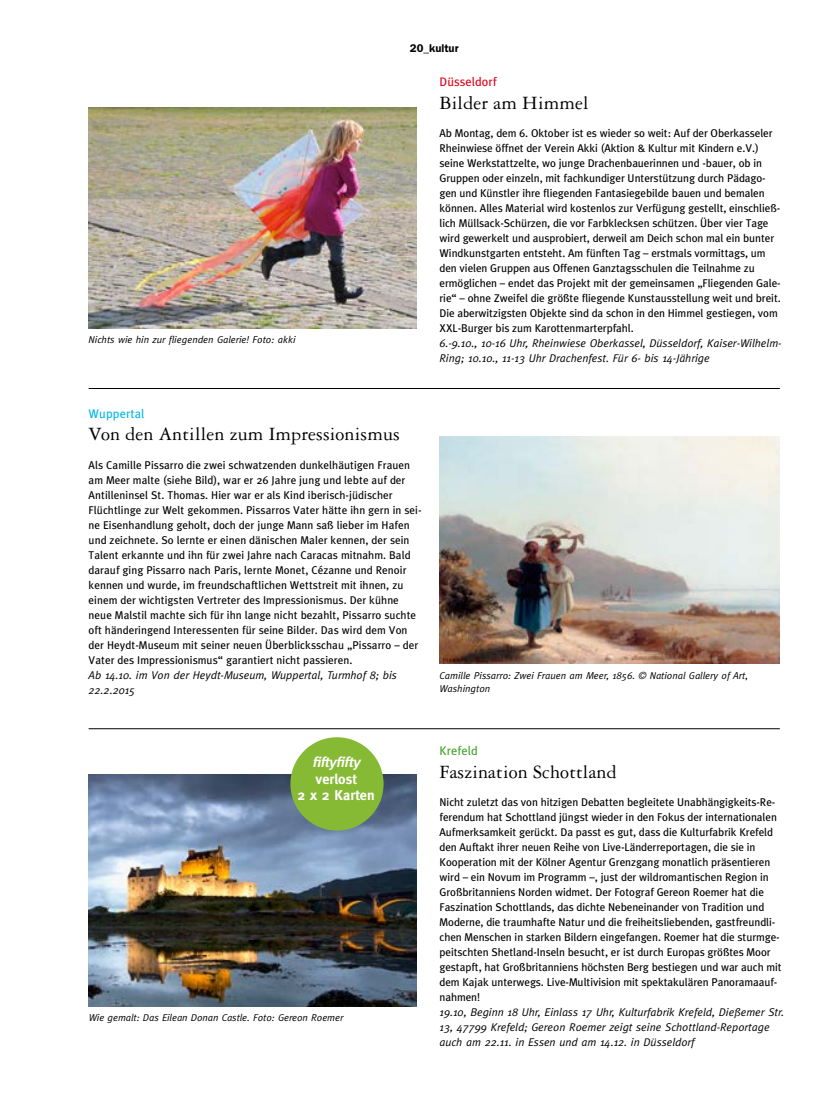
<style>
.page{position:relative;width:833px;height:1099px;background:#fff}
.page>*{position:absolute;margin:0;border:0;box-sizing:border-box;transform-origin:0 0}
.Kulturtip_Headline{font:20px "Garamond Three";letter-spacing:.01em;color:#000}
.Zwischenheadline{font:700 14.25px "Meta";letter-spacing:.005em;color:#fff}
.Zwischenheadline-2{font:italic 700 14.25px "Meta";color:#fff}
.KulturOrtSubline{font:12.5px "Meta";letter-spacing:.01em;color:#e2001a}
.KulturOrtSubline-2{font:12.5px "Meta";letter-spacing:.01em;color:#00b6e8}
.KulturOrtSubline-3{font:12.5px "Meta";letter-spacing:.01em;color:#44a12b}
.Kulturtip{font:11.25px/15px "Meta";color:#000}
.Kulturtip-2{font:italic 11.25px/15px "Meta";color:#000}
.Rubrik_links{font:600 11.25px "Franklin Gothic";color:#000}
.Kulturtip_Zeit_Ort{font:italic 10px/13.8px "Meta";color:#000}
</style>
<div class="page">
<img style="left:439px;top:436px;width:341px;height:227px">
<img style="left:89px;top:107px;width:327px;height:221px">
<hr style="left:89px;top:388px;width:691px;height:1px;background:#000">
<hr style="left:89px;top:728px;width:691px;height:1px;background:#000">
<img style="left:89px;top:774px;width:327px;height:232px">
<div style="left:290px;top:737px;width:93px;height:93px;background:#86ba34;border-radius:50%"></div>
<p class="Kulturtip_Zeit_Ort" style="left:89px;top:332px;width:208px">Nichts wie hin zur fliegenden Galerie! Foto: akki</p>
<p class="Rubrik_links" style="left:410px;top:41px;width:50px">20_kultur</p>
<p class="KulturOrtSubline" style="left:439px;top:74px;width:59px">Düsseldorf</p>
<p class="Kulturtip_Headline" style="left:439px;top:92px;width:151px">Bilder am Himmel</p>
<p class="Kulturtip" style="left:439px;top:126px;width:343px">Ab Montag, dem 6. Oktober ist es wieder so weit: Auf der Oberkasseler Rheinwiese öffnet der Verein Akki (Aktion &amp; Kultur mit Kindern e.V.) seine Werkstattzelte, wo junge Drachenbauerinnen und -bauer, ob in Gruppen oder einzeln, mit fachkundiger Unterstützung durch Pädago&shy;gen und Künstler ihre fliegenden Fantasiegebilde bauen und bemalen können. Alles Material wird kostenlos zur Verfügung gestellt, einschließ&shy;lich Müllsack-Schürzen, die vor Farbklecksen schützen. Über vier Tage wird gewerkelt und ausprobiert, derweil am Deich schon mal ein bunter Windkunstgarten entsteht. Am fünften Tag – erstmals vormittags, um den vielen Gruppen aus Offenen Ganztagsschulen die Teilnahme zu ermöglichen – endet das Projekt mit der gemeinsamen „Fliegenden Gale&shy;rie“ – ohne Zweifel die größte fliegende Kunstausstellung weit und breit.<br>Die aberwitzigsten Objekte sind da schon in den Himmel gestiegen, vom XXL-Burger bis zum Karottenmarterpfahl.</p>
<p class="Kulturtip-2" style="left:439px;top:336px;width:343px">6.-9.10., 10-16 Uhr, Rheinwiese Oberkassel, Düsseldorf, Kaiser-Wilhelm-<br>Ring; 10.10., 11-13 Uhr Drachenfest. Für 6- bis 14-Jährige</p>
<p class="KulturOrtSubline-2" style="left:89px;top:406px;width:57px">Wuppertal</p>
<p class="Kulturtip_Headline" style="left:89px;top:423px;width:313px">Von den Antillen zum Impressionismus</p>
<p class="Kulturtip" style="left:89px;top:457px;width:334px">Als Camille Pissarro die zwei schwatzenden dunkelhäutigen Frauen am Meer malte (siehe Bild), war er 26 Jahre jung und lebte auf der Antilleninsel St. Thomas. Hier war er als Kind iberisch-jüdischer Flüchtlinge zur Welt gekommen. Pissarros Vater hätte ihn gern in sei&shy;ne Eisenhandlung geholt, doch der junge Mann saß lieber im Hafen und zeichnete. So lernte er einen dänischen Maler kennen, der sein Talent erkannte und ihn für zwei Jahre nach Caracas mitnahm. Bald darauf ging Pissarro nach Paris, lernte Monet, Cézanne und Renoir kennen und wurde, im freundschaftlichen Wettstreit mit ihnen, zu einem der wichtigsten Vertreter des Impressionismus. Der kühne neue Malstil machte sich für ihn lange nicht bezahlt, Pissarro suchte oft händeringend Interessenten für seine Bilder. Das wird dem Von der Heydt-Museum mit seiner neuen Überblicksschau „Pissarro – der Vater des Impressionismus“ garantiert nicht passieren.</p>
<p class="Kulturtip-2" style="left:89px;top:667px;width:310px">Ab 14.10. im Von der Heydt-Museum, Wuppertal, Turmhof 8; bis<br>22.2.2015</p>
<p class="Kulturtip_Zeit_Ort" style="left:439px;top:668px;width:310px">Camille Pissarro: Zwei Frauen am Meer, 1856. © National Gallery of Art,<br>Washington</p>
<p class="Zwischenheadline-2" style="left:312px;top:753px;width:49px">fifty fifty</p>
<p class="Zwischenheadline" style="left:315px;top:770px;width:43px">verlost</p>
<p class="Zwischenheadline" style="left:297px;top:787px;width:79px">2 x 2 Karten</p>
<p class="Kulturtip_Zeit_Ort" style="left:89px;top:1010px;width:256px">Wie gemalt: Das Eilean Donan Castle. Foto: Gereon Roemer</p>
<p class="KulturOrtSubline-3" style="left:439px;top:743px;width:40px">Krefeld</p>
<p class="Kulturtip_Headline" style="left:439px;top:760px;width:179px">Faszination Schottland</p>
<p class="Kulturtip" style="left:439px;top:794px;width:344px">Nicht zuletzt das von hitzigen Debatten begleitete Unabhängigkeits-Re&shy;ferendum hat Schottland jüngst wieder in den Fokus der internationalen Aufmerksamkeit gerückt. Da passt es gut, dass die Kulturfabrik Krefeld den Auftakt ihrer neuen Reihe von Live-Länderreportagen, die sie in Kooperation mit der Kölner Agentur Grenzgang monatlich präsentieren wird – ein Novum im Programm –, just der wildromantischen Region in Großbritanniens Norden widmet. Der Fotograf Gereon Roemer hat die Faszination Schottlands, das dichte Nebeneinander von Tradition und Moderne, die traumhafte Natur und die freiheitsliebenden, gastfreundli&shy;chen Menschen in starken Bildern eingefangen. Roemer hat die sturmge&shy;peitschten Shetland-Inseln besucht, er ist durch Europas größtes Moor gestapft, hat Großbritanniens höchsten Berg bestiegen und war auch mit dem Kajak unterwegs. Live-Multivision mit spektakulären Panoramaauf&shy;nahmen!</p>
<p class="Kulturtip-2" style="left:439px;top:1004px;width:346px">19.10, Beginn 18 Uhr, Einlass 17 Uhr, Kulturfabrik Krefeld, Dießemer Str.<br>13, 47799 Krefeld; Gereon Roemer zeigt seine Schottland-Reportage auch am 22.11. in Essen und am 14.12. in Düsseldorf</p>
</div>
